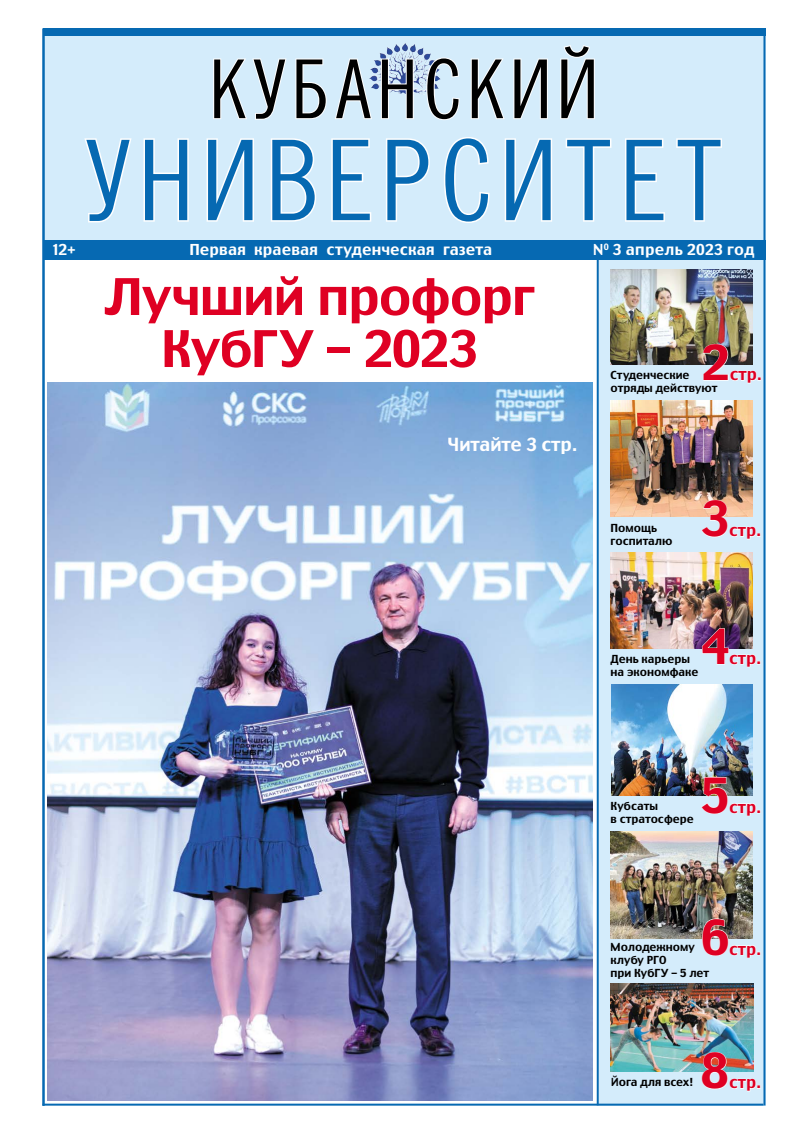
<style>
.page{position:relative;width:808px;height:1134px;background:#fff}
.page>*{position:absolute;margin:0;border:0;box-sizing:border-box;transform-origin:0 0}
.t1{font:100px "News Condensed";letter-spacing:.1em;color:#0669b2;scale:1.1 1}
.t2{font:73px "News Condensed";letter-spacing:.1em;color:#000;scale:1.1 1}
.t3{font:500 50px/52px "Truth CYR";letter-spacing:-.015em;color:#df0023;text-align:center}
.t4{font:500 48px "Truth CYR";color:#df0023}
.t5{font:500 18px "Truth CYR";color:#fff}
.t6{font:500 16px "Truth CYR";color:#df0023}
.t7{font:500 15px "Truth CYR";letter-spacing:.01em;color:#fff}
.t8{font:500 11px/13px "Truth CYR";color:#000}
</style>
<div class="page">
<img style="left:48px;top:383px;width:544px;height:718px">
<div style="left:42px;top:28px;width:723px;height:224px;background:#d4ecfb"></div>
<div style="left:599px;top:258px;width:166px;height:847px;background:#d4ecfb"></div>
<hr style="left:42px;top:1103px;width:721px;height:2px;background:#0669b2">
<hr style="left:597px;top:260px;width:2px;height:845px;background:#0669b2">
<img style="left:374px;top:44px;width:34px;height:31px">
<div style="left:42px;top:240px;width:723px;height:20px;background:#0669b2"></div>
<hr style="left:42px;top:29px;width:2px;height:1077px;background:#0669b2">
<hr style="left:763px;top:28px;width:2px;height:1077px;background:#0669b2">
<div style="left:42px;top:28px;width:723px;height:8px;background:#0669b2"></div>
<svg style="left:213px;top:58px;width:74px;height:62px"></svg>
<svg style="left:295px;top:58px;width:32px;height:61px"></svg>
<svg style="left:335px;top:58px;width:38px;height:61px"></svg>
<svg style="left:380px;top:58px;width:35px;height:61px"></svg>
<svg style="left:425px;top:56px;width:35px;height:64px"></svg>
<svg style="left:471px;top:58px;width:34px;height:61px"></svg>
<svg style="left:513px;top:58px;width:35px;height:61px"></svg>
<svg style="left:560px;top:45px;width:35px;height:74px"></svg>
<svg style="left:84px;top:138px;width:48px;height:85px"></svg>
<svg style="left:143px;top:138px;width:46px;height:84px"></svg>
<svg style="left:206px;top:138px;width:48px;height:84px"></svg>
<svg style="left:271px;top:138px;width:45px;height:84px"></svg>
<svg style="left:331px;top:138px;width:41px;height:84px"></svg>
<svg style="left:386px;top:138px;width:44px;height:84px"></svg>
<svg style="left:444px;top:137px;width:46px;height:86px"></svg>
<svg style="left:504px;top:138px;width:48px;height:84px"></svg>
<svg style="left:565px;top:138px;width:47px;height:84px"></svg>
<svg style="left:625px;top:138px;width:40px;height:84px"></svg>
<svg style="left:676px;top:138px;width:46px;height:84px"></svg>
<img style="left:611px;top:269px;width:142px;height:95px">
<svg style="left:702px;top:343px;width:59px;height:41px"></svg>
<img style="left:611px;top:400px;width:142px;height:116px">
<svg style="left:700px;top:499px;width:60px;height:41px"></svg>
<img style="left:611px;top:552px;width:142px;height:96px">
<svg style="left:701px;top:628px;width:59px;height:39px"></svg>
<img style="left:611px;top:685px;width:141px;height:110px">
<svg style="left:700px;top:776px;width:60px;height:40px"></svg>
<img style="left:611px;top:831px;width:142px;height:107px">
<svg style="left:702px;top:918px;width:58px;height:40px"></svg>
<img style="left:611px;top:983px;width:142px;height:88px">
<svg style="left:701px;top:1051px;width:59px;height:41px"></svg>
<h2 class="t2" style="left:211px;top:46px;width:352px">КУБАНСКИЙ</h2>
<h1 class="t1" style="left:86px;top:122px;width:579px">УНИВЕРСИТЕТ</h1>
<h3 class="t7" style="left:593px;top:241px;width:163px">N<sup>0</sup> 3 апрель 2023 год</h3>
<h3 class="t7" style="left:53px;top:241px;width:24px">12+</h3>
<h3 class="t7" style="left:189px;top:240px;width:304px">Первая краевая студенческая газета</h3>
<h3 class="t3" style="left:104px;top:271px;width:433px">Лучший профорг<br>КубГУ – 2023</h3>
<h3 class="t5" style="left:447px;top:434px;width:131px">Читайте 3 стр.</h3>
<h3 class="t4" style="left:702px;top:334px;width:29px">2</h3>
<p class="t8" style="left:611px;top:368px;width:108px">Студенческие отряды действуют</p>
<h3 class="t6" style="left:730px;top:365px;width:33px">стр.</h3>
<p class="t8" style="left:611px;top:521px;width:63px">Помощь госпиталю</p>
<h3 class="t4" style="left:701px;top:490px;width:29px">3</h3>
<h3 class="t6" style="left:729px;top:521px;width:33px">стр.</h3>
<h3 class="t4" style="left:701px;top:618px;width:29px">4</h3>
<h3 class="t6" style="left:729px;top:649px;width:33px">стр.</h3>
<p class="t8" style="left:611px;top:653px;width:89px">День карьеры на экономфаке</p>
<p class="t8" style="left:611px;top:799px;width:85px">Кубсаты<br>в стратосфере</p>
<h3 class="t4" style="left:701px;top:767px;width:29px">5</h3>
<h3 class="t6" style="left:729px;top:797px;width:33px">стр.</h3>
<h3 class="t4" style="left:701px;top:909px;width:29px">6</h3>
<p class="t8" style="left:610px;top:941px;width:100px">Молодежному клубу РГО<br>при КубГУ - 5 лет</p>
<h3 class="t6" style="left:729px;top:939px;width:33px">стр.</h3>
<p class="t8" style="left:611px;top:1076px;width:84px">Йога для всех!</p>
<h3 class="t4" style="left:700px;top:1042px;width:30px">8</h3>
<h3 class="t6" style="left:729px;top:1073px;width:33px">стр.</h3>
</div>
